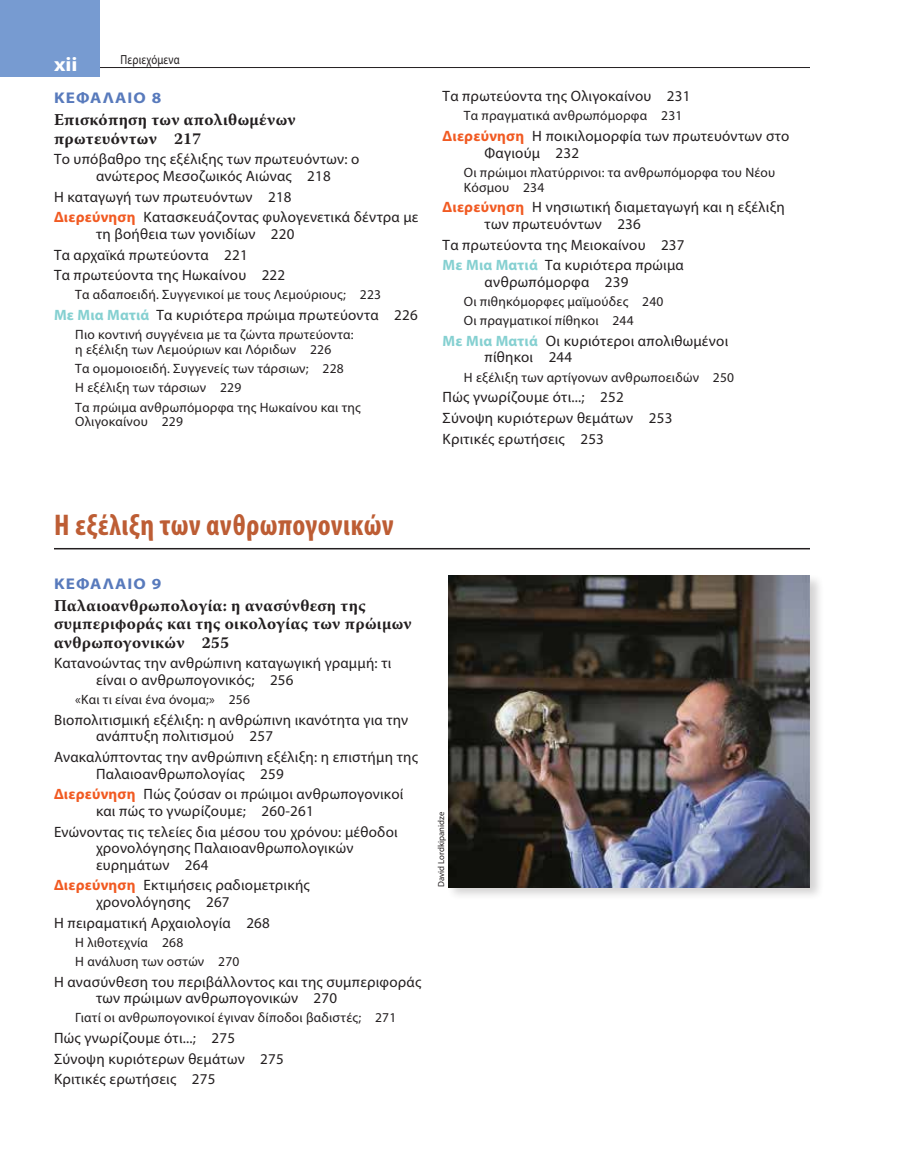
<style>
.page{position:relative;width:918px;height:1175px;background:#fff}
.page>*{position:absolute;margin:0;border:0;box-sizing:border-box;transform-origin:0 0}
.t1{font:700 condensed 30px "Myriad Pro";letter-spacing:.015em;color:#bd5d34}
.t2{font:700 19.95px "Myriad Pro";color:#fff;scale:1.11 1}
.t3{font:700 16.5px/18.1px "Warnock Pro";letter-spacing:.02em;color:#231f20}
.t4{font:700 15.6px "Myriad Pro";letter-spacing:.065em;color:#587abc;scale:1.11 1}
.t5{font:15px/16.5px "Myriad Pro";letter-spacing:.015em;color:#231f20}
.t6{font:13.5px/19px "Myriad Pro";letter-spacing:.015em;color:#231f20}
.t7{font:13.2px "Myriad Pro";letter-spacing:.015em;color:#231f20;scale:.82 1}
.t8{font:8.85px "Myriad Pro";color:#231f20}
.s1{font-weight:700;color:#f15a22}
.s2{font-weight:700;color:#85d0d1}
</style>
<div class="page">
<hr style="left:54px;top:548px;width:756px;height:1px;background:#231f20">
<div style="left:446px;top:573px;width:378px;height:328px;background:#231f20;opacity:.2"></div>
<img style="left:449px;top:576px;width:361px;height:311px">
<hr style="left:27px;top:67px;width:783px;height:1px;background:#231f20">
<div style="left:0;top:0;width:99px;height:76px;background:#779bd1"></div>
<h2 class="t2" style="left:54px;top:51px;width:23px">xii</h2>
<p class="t7" style="left:121px;top:51px;width:74px">Περιεχόμενα</p>
<p class="t4" style="left:54px;top:88px;width:98px">ΚΕΦΑΛΑΙΟ 8</p>
<p class="t3" style="left:54px;top:111px;width:243px">Επισκόπηση των απολιθωμένων πρωτευόντων 217</p>
<p class="t5" style="left:96px;top:151px;width:265px;text-indent:-42px">Το υπόβαθρο της εξέλιξης των πρωτευόντων: ο ανώτερος Μεσοζωικός Αιώνας 218</p>
<p class="t5" style="left:54px;top:186px;width:366px;line-height:20.7px">Η καταγωγή των πρωτευόντων 218<br><span class="s1">Διερεύνηση</span> Κατασκευάζοντας φυλογενετικά δέντρα με</p>
<p class="t5" style="left:54px;top:223px;width:242px;line-height:20.7px;text-indent:42px">τη βοήθεια των γονιδίων 220<br>Τα αρχαϊκά πρωτεύοντα 221<br>Τα πρωτεύοντα της Ηωκαίνου 222</p>
<p class="t6" style="left:75px;top:285px;width:307px">Τα αδαποειδή. Συγγενικοί με τους Λεμούριους; 223</p>
<p class="t5" style="left:54px;top:307px;width:365px"><span class="s2">Με Μια Ματιά</span> Τα κυριότερα πρώιμα πρωτεύοντα 226</p>
<p class="t6" style="left:75px;top:327px;width:280px;line-height:14.9px">Πιο κοντινή συγγένεια με τα ζώντα πρωτεύοντα: η εξέλιξη των Λεμούριων και Λόριδων 226</p>
<p class="t6" style="left:75px;top:359px;width:287px">Τα ομομοιοειδή. Συγγενείς των τάρσιων; 228<br>Η εξέλιξη των τάρσιων 229<br>Τα πρώιμα ανθρωπόμορφα της Ηωκαίνου και της</p>
<p class="t6" style="left:75px;top:412px;width:109px">Ολιγοκαίνου 229</p>
<p class="t5" style="left:443px;top:88px;width:249px">Τα πρωτεύοντα της Ολιγοκαίνου 231</p>
<p class="t6" style="left:464px;top:106px;width:220px">Τα πραγματικά ανθρωπόμορφα 231</p>
<p class="t5" style="left:485px;top:128px;width:306px;text-indent:-42px"><span class="s1">Διερεύνηση</span> Η ποικιλομορφία των πρωτευόντων στο<br>Φαγιούμ 232</p>
<p class="t6" style="left:464px;top:165px;width:313px;line-height:14.9px">Οι πρώιμοι πλατύρρινοι: τα ανθρωπόμορφα του Νέου<br>Κόσμου 234</p>
<p class="t5" style="left:485px;top:199px;width:302px;text-indent:-42px"><span class="s1">Διερεύνηση</span> Η νησιωτική διαμεταγωγή και η εξέλιξη των πρωτευόντων 236</p>
<p class="t5" style="left:443px;top:234px;width:244px;line-height:20.7px">Τα πρωτεύοντα της Μειοκαίνου 237<br><span class="s2">Με Μια Ματιά</span> Τα κυριότερα πρώιμα</p>
<p class="t5" style="left:485px;top:273px;width:145px">ανθρωπόμορφα 239</p>
<p class="t6" style="left:464px;top:292px;width:201px">Οι πιθηκόμορφες μαϊμούδες 240<br>Οι πραγματικοί πίθηκοι 244</p>
<p class="t5" style="left:485px;top:332px;width:245px;text-indent:-42px"><span class="s2">Με Μια Ματιά</span> Οι κυριότεροι απολιθωμένοι πίθηκοι 244</p>
<p class="t6" style="left:464px;top:367px;width:272px">Η εξέλιξη των αρτίγονων ανθρωποειδών 250</p>
<p class="t5" style="left:443px;top:387px;width:231px;line-height:20.7px">Πώς γνωρίζουμε ότι...; 252<br>Σύνοψη κυριότερων θεμάτων 253<br>Κριτικές ερωτήσεις 253</p>
<h1 class="t1" style="left:54px;top:506px;width:341px">Η εξέλιξη των ανθρωπογονικών</h1>
<p class="t4" style="left:54px;top:573px;width:98px">ΚΕΦΑΛΑΙΟ 9</p>
<p class="t3" style="left:54px;top:596px;width:359px">Παλαιοανθρωπολογία: η ανασύνθεση της συμπεριφοράς και της οικολογίας των πρώιμων ανθρωπογονικών 255</p>
<p class="t5" style="left:96px;top:655px;width:297px;text-indent:-42px">Κατανοώντας την ανθρώπινη καταγωγική γραμμή: τι είναι ο ανθρωπογονικός; 256</p>
<p class="t6" style="left:75px;top:689px;width:176px">«Και τι είναι ένα όνομα;» 256</p>
<p class="t5" style="left:96px;top:711px;width:314px;text-indent:-42px">Βιοπολιτισμική εξέλιξη: η ανθρώπινη ικανότητα για την ανάπτυξη πολιτισμού 257</p>
<p class="t5" style="left:96px;top:748px;width:323px;text-indent:-42px">Ανακαλύπτοντας την ανθρώπινη εξέλιξη: η επιστήμη της<br>Παλαιοανθρωπολογίας 259</p>
<p class="t5" style="left:96px;top:785px;width:309px;text-indent:-42px"><span class="s1">Διερεύνηση</span> Πώς ζούσαν οι πρώιμοι ανθρωπογονικοί και πώς το γνωρίζουμε; 260-261</p>
<p class="t5" style="left:96px;top:823px;width:303px;text-indent:-42px">Ενώνοντας τις τελείες δια μέσου του χρόνου: μέθοδοι χρονολόγησης Παλαιοανθρωπολογικών ευρημάτων 264</p>
<p class="t5" style="left:96px;top:876px;width:215px;text-indent:-42px"><span class="s1">Διερεύνηση</span> Εκτιμήσεις ραδιομετρικής χρονολόγησης 267</p>
<p class="t5" style="left:54px;top:914px;width:217px">Η πειραματική Αρχαιολογία 268</p>
<p class="t6" style="left:75px;top:932px;width:166px">Η λιθοτεχνία 268<br>Η ανάλυση των οστών 270</p>
<p class="t5" style="left:96px;top:973px;width:327px;text-indent:-42px">Η ανασύνθεση του περιβάλλοντος και της συμπεριφοράς των πρώιμων ανθρωπογονικών 270</p>
<p class="t6" style="left:75px;top:1007px;width:323px">Γιατί οι ανθρωπογονικοί έγιναν δίποδοι βαδιστές; 271</p>
<p class="t5" style="left:54px;top:1027px;width:231px;line-height:20.7px">Πώς γνωρίζουμε ότι...; 275<br>Σύνοψη κυριότερων θεμάτων 275<br>Κριτικές ερωτήσεις 275</p>
<p class="t8" style="left:436px;top:887px;width:77px;rotate:-90deg">David Lordkipanidze</p>
</div>
